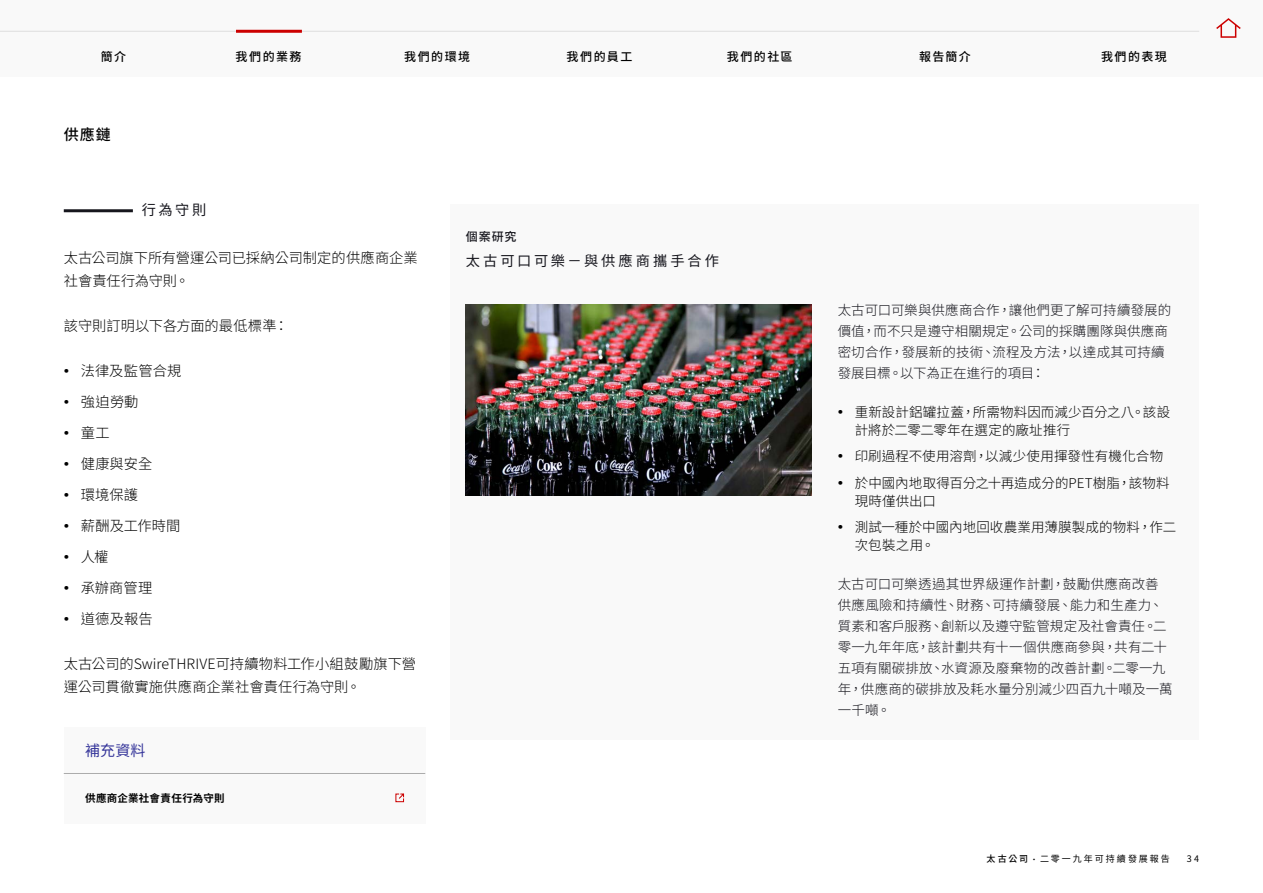
<style>
.page{position:relative;width:1263px;height:893px;background:#fff}
.page>*{position:absolute;margin:0;border:0;box-sizing:border-box;transform-origin:0 0}
.t1{font:15px "Noto Sans CJ Ktc";color:#339}
.t2{font:500 15px "Noto Sans CJ Ktc";color:#000}
.t3{font:300 14.25px/22.5px "Noto Sans CJ Ktc";color:#000}
.t4{font:14.25px "Noto Sans CJ Ktc";letter-spacing:.195em;color:#16161d}
.t5{font:300 13.5px/21px "Noto Sans CJ Ktc";letter-spacing:.005em;color:#16161d}
.t6{font:300 13.5px/18px "Noto Sans CJ Ktc";letter-spacing:.005em;color:#000}
.t7{font:500 12px "Noto Sans CJ Ktc";letter-spacing:.125em;color:#000}
.t8{font:500 12px "Noto Sans CJ Ktc";color:#16161d}
.t9{font:700 10.5px "Noto Sans CJ Ktc";letter-spacing:.025em;color:#000}
.t10{font:9px "Noto Sans CJ Ktc";letter-spacing:.225em;color:#000}
.s1{font-family:"Ubuntu";font-weight:400;font-size:15px}
.s2{font-weight:500}
.s3{font-size:12px}
</style>
<div class="page">
<div style="left:0;top:0;width:1263px;height:77px;background:#f9f9f9"></div>
<hr style="left:0;top:31px;width:1199px;height:1px;background:#dedede">
<svg style="left:1216px;top:18px;width:25px;height:20px"></svg>
<hr style="left:64px;top:209px;width:69px;height:3px;background:#16161d">
<div style="left:64px;top:728px;width:361px;height:96px;background:#f9f9f9"></div>
<hr style="left:64px;top:773px;width:361px;height:1px;background:#acacac">
<svg style="left:395px;top:793px;width:10px;height:9px"></svg>
<div style="left:451px;top:204px;width:748px;height:536px;background:#f9f9f9"></div>
<hr style="left:236px;top:30px;width:66px;height:3px;background:#c00">
<img style="left:466px;top:304px;width:346px;height:191px">
<p class="t7" style="left:101px;top:49px;width:27px">簡介</p>
<p class="t7" style="left:236px;top:49px;width:67px">我們的業務</p>
<p class="t7" style="left:404px;top:49px;width:68px">我們的環境</p>
<p class="t7" style="left:567px;top:49px;width:67px">我們的員工</p>
<p class="t7" style="left:727px;top:49px;width:67px">我們的社區</p>
<p class="t7" style="left:919px;top:49px;width:53px">報告簡介</p>
<p class="t7" style="left:1101px;top:49px;width:67px">我們的表現</p>
<p class="t2" style="left:64px;top:126px;width:49px">供應鏈</p>
<p class="t4" style="left:142px;top:202px;width:66px">行為守則</p>
<p class="t3" style="left:64px;top:247px;width:355px">太古公司旗下所有營運公司已採納公司制定的供應商企業社會責任行為守則。</p>
<p class="t3" style="left:64px;top:315px;width:226px">該守則訂明以下各方面的最低標準：</p>
<p class="t3" style="left:64px;top:360px;width:119px"><span class="s1">•</span> 法律及監管合規</p>
<p class="t3" style="left:64px;top:391px;width:76px"><span class="s1">•</span> 強迫勞動</p>
<p class="t3" style="left:64px;top:422px;width:47px"><span class="s1">•</span> 童工</p>
<p class="t3" style="left:64px;top:453px;width:90px"><span class="s1">•</span> 健康與安全</p>
<p class="t3" style="left:64px;top:484px;width:76px"><span class="s1">•</span> 環境保護</p>
<p class="t3" style="left:64px;top:515px;width:118px"><span class="s1">•</span> 薪酬及工作時間</p>
<p class="t3" style="left:64px;top:546px;width:46px"><span class="s1">•</span> 人權</p>
<p class="t3" style="left:64px;top:577px;width:90px"><span class="s1">•</span> 承辦商管理</p>
<p class="t3" style="left:64px;top:608px;width:90px"><span class="s1">•</span> 道德及報告</p>
<p class="t3" style="left:64px;top:653px;width:354px">太古公司的SwireTHRIVE可持續物料工作小組鼓勵旗下營運公司貫徹實施供應商企業社會責任行為守則。</p>
<p class="t1" style="left:85px;top:742px;width:62px">補充資料</p>
<p class="t9" style="left:85px;top:792px;width:141px">供應商企業社會責任行為守則</p>
<p class="t8" style="left:466px;top:230px;width:52px">個案研究</p>
<p class="t4" style="left:466px;top:253px;width:255px">太古可口可樂－與供應商攜手合作</p>
<p class="t5" style="left:838px;top:300px;width:335px">太古可口可樂與供應商合作，讓他們更了解可持續發展的價值，而不只是遵守相關規定。公司的採購團隊與供應商密切合作，發展新的技術、流程及方法，以達成其可持續發展目標。以下為正在進行的項目：</p>
<p class="t6" style="left:855px;top:403px;width:317px;text-indent:-17px"><span class="s1">•</span> 重新設計鋁罐拉蓋，所需物料因而減少百分之八。該設計將於二零二零年在選定的廠址推行</p>
<p class="t6" style="left:838px;top:448px;width:327px"><span class="s1">•</span> 印刷過程不使用溶劑，以減少使用揮發性有機化合物</p>
<p class="t6" style="left:855px;top:474px;width:316px;text-indent:-17px"><span class="s1">•</span> 於中國內地取得百分之十再造成分的PET樹脂，該物料現時僅供出口</p>
<p class="t6" style="left:855px;top:519px;width:323px;text-indent:-17px"><span class="s1">•</span> 測試一種於中國內地回收農業用薄膜製成的物料，作二次包裝之用。</p>
<p class="t5" style="left:838px;top:574px;width:336px">太古可口可樂透過其世界級運作計劃，鼓勵供應商改善供應風險和持續性、財務、可持續發展、能力和生產力、質素和客戶服務、創新以及遵守監管規定及社會責任。二零一九年年底，該計劃共有十一個供應商參與，共有二十五項有關碳排放、水資源及廢棄物的改善計劃。二零一九年，供應商的碳排放及耗水量分別減少四百九十噸及一萬一千噸。</p>
<p class="t10" style="left:986px;top:854px;width:185px"><span class="s2">太古公司</span><span class="s3">•</span>二零一九年可持續發展報告</p>
<p class="t10" style="left:1187px;top:854px;width:14px">34</p>
</div>
